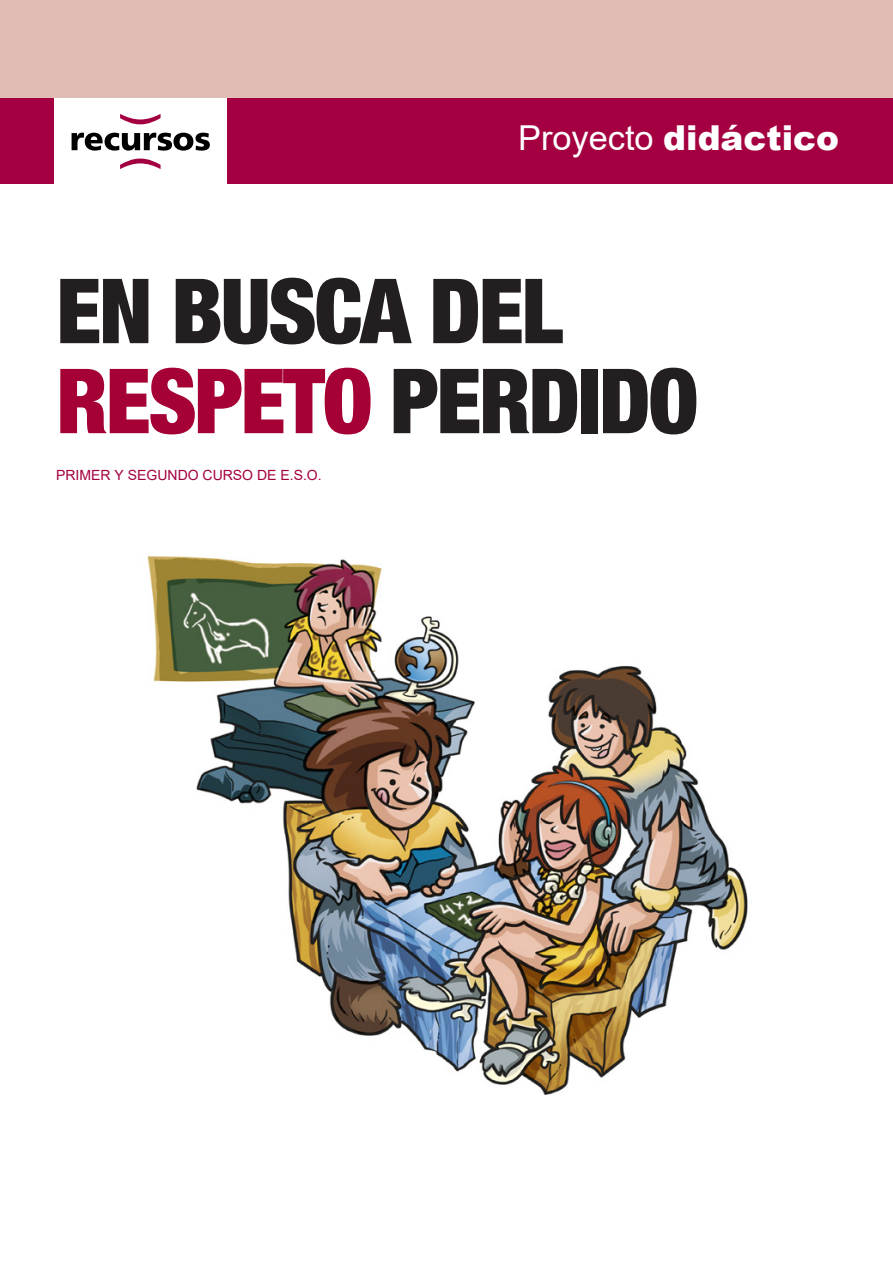
<style>
.page{position:relative;width:893px;height:1263px;background:#fff}
.page>*{position:absolute;margin:0;border:0;box-sizing:border-box;transform-origin:0 0}
.t1{font:900 condensed 90px/90px "Helvetica Neue LT Std";letter-spacing:-.025em;color:#231f20}
.t2{font:900 34.35px "Arial";color:#fff}
.t3{font:13.95px "Arial";color:#a40041}
.s1{font-weight:400}
.s2{color:#a50134}
</style>
<div class="page">
<img style="left:147px;top:556px;width:601px;height:539px">
<div style="left:0;top:0;width:893px;height:101px;background:#e1bcb5"></div>
<div style="left:0;top:98px;width:893px;height:86px;background:#a40041"></div>
<div style="left:54px;top:99px;width:173px;height:86px;background:#fff"></div>
<svg style="left:72px;top:133px;width:138px;height:18px"></svg>
<svg style="left:120px;top:114px;width:41px;height:10px"></svg>
<svg style="left:120px;top:159px;width:41px;height:10px"></svg>
<h2 class="t2" style="left:518px;top:119px;width:322px"><span class="s1">Proyecto</span> didáctico</h2>
<h1 class="t1" style="left:56px;top:265px;width:644px">EN BUSCA DEL<br><span class="s2">RESPETO</span> PERDIDO</h1>
<p class="t3" style="left:56px;top:466px;width:267px">PRIMER Y SEGUNDO CURSO DE E.S.O.</p>
</div>
